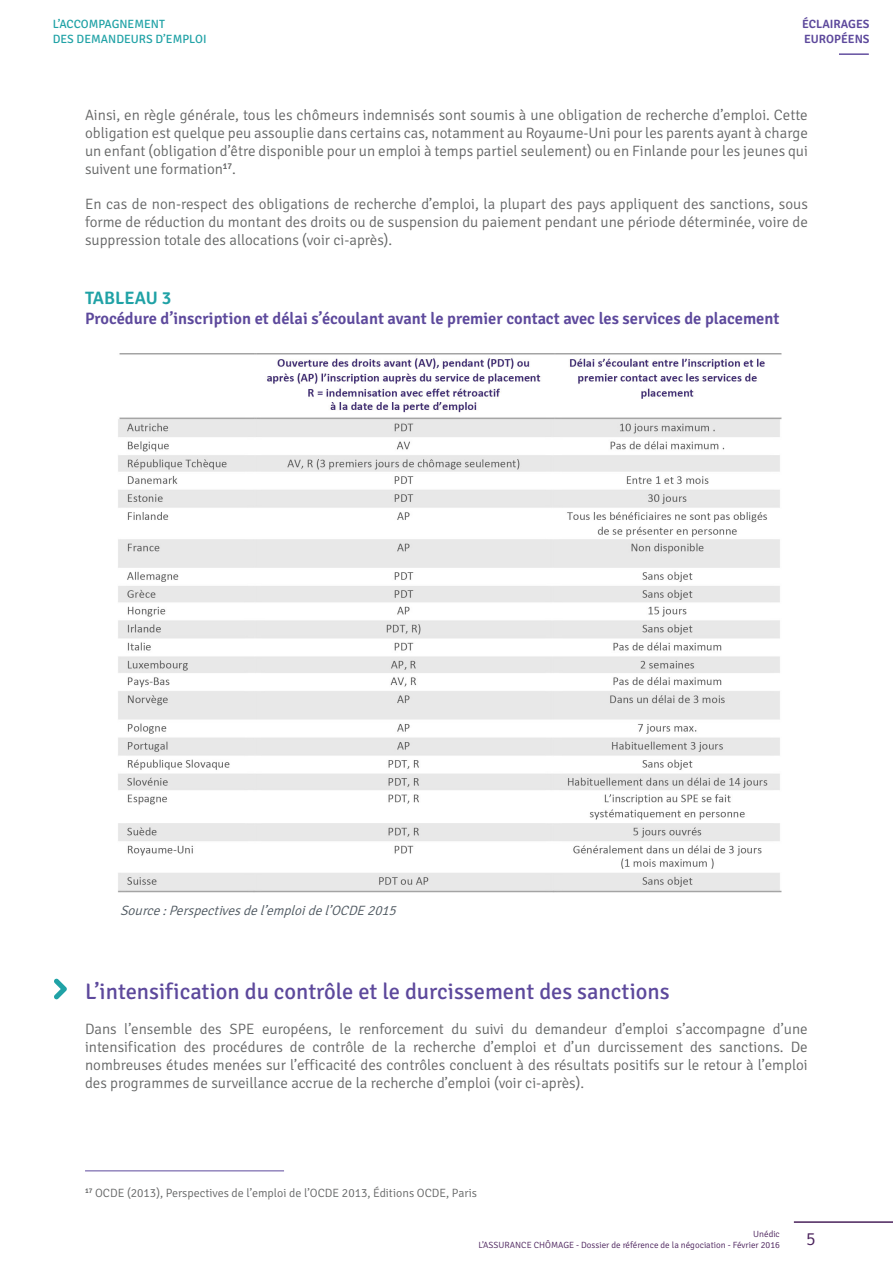
<style>
.page{position:relative;width:893px;height:1263px;background:#fff}
.page>*{position:absolute;margin:0;border:0;box-sizing:border-box;transform-origin:0 0}
.texte{font:22.5px "Signika";color:#5d499c}
.t1{font:600 18px "Signika";color:#20a2a6}
.t2{font:300 18px "Signika";color:#4a215b}
.t3{font:600 16.5px "Signika";color:#5d499c}
.texte-2{font:300 15px/18px "Signika";color:#656666;text-align:justify}
.texte-3{font:italic 300 13.5px "Signika";color:#4e5860}
.t4{font:300 12px "Signika";color:#656666}
.t5{font:12px "Signika";color:#20a2a6}
.t6{font:600 12px/14.4px "Signika";color:#5d499c}
.t7{font:300 9px/10.8px "Signika";color:#4a215b;text-align:right}
</style>
<div class="page">
<hr style="left:794px;top:1221px;width:99px;height:2px;background:#4a215b">
<hr style="left:839px;top:54px;width:30px;height:1px;background:#5d499c">
<svg style="left:54px;top:978px;width:13px;height:21px"></svg>
<hr style="left:85px;top:1170px;width:199px;height:1px;background:#5d499c">
<img style="left:118px;top:353px;width:664px;height:540px">
<p class="t5" style="left:53px;top:18px;width:114px">L’ACCOMPAGNEMENT</p>
<p class="t5" style="left:53px;top:32px;width:155px">DES DEMANDEURS D’EMPLOI</p>
<p class="t6" style="left:802px;top:17px;width:69px">ÉCLAIRAGES<br>EUROPÉENS</p>
<p class="texte-2" style="left:85px;top:107px;width:724px">Ainsi, en règle générale, tous les chômeurs indemnisés sont soumis à une obligation de recherche d’emploi. Cette obligation est quelque peu assouplie dans certains cas, notamment au Royaume-Uni pour les parents ayant à charge un enfant (obligation d’être disponible pour un emploi à temps partiel seulement) ou en Finlande pour les jeunes qui suivent une formation<sup>17</sup>.</p>
<p class="texte-2" style="left:85px;top:196px;width:724px">En cas de non-respect des obligations de recherche d’emploi, la plupart des pays appliquent des sanctions, sous forme de réduction du montant des droits ou de suspension du paiement pendant une période déterminée, voire de suppression totale des allocations (voir ci-après).</p>
<p class="t1" style="left:85px;top:287px;width:88px">TABLEAU 3</p>
<p class="t3" style="left:85px;top:309px;width:696px">Procédure d’inscription et délai s’écoulant avant le premier contact avec les services de placement</p>
<p class="texte-3" style="left:120px;top:903px;width:281px">Source:Perspectivesdel’emploidel’OCDE2015</p>
<p class="texte" style="left:85px;top:979px;width:586px">L’intensification du contrôle et le durcissement des sanctions</p>
<p class="texte-2" style="left:85px;top:1020px;width:724px">Dans l’ensemble des SPE européens, le renforcement du suivi du demandeur d’emploi s’accompagne d’une intensification des procédures de contrôle de la recherche d’emploi et d’un durcissement des sanctions. De nombreuses études menées sur l’efficacité des contrôles concluent à des résultats positifs sur le retour à l’emploi des programmes de surveillance accrue de la recherche d’emploi (voir ci-après).</p>
<p class="t4" style="left:85px;top:1186px;width:394px"><sup>17</sup> OCDE (2013), Perspectives de l’emploi de l’OCDE 2013, Éditions OCDE, Paris</p>
<p class="t7" style="left:478px;top:1229px;width:303px">Unédic<br>L’ASSURANCE CHÔMAGE - Dossier de référence de la négociation - Février 2016</p>
<p class="t2" style="left:806px;top:1229px;width:11px">5</p>
</div>
